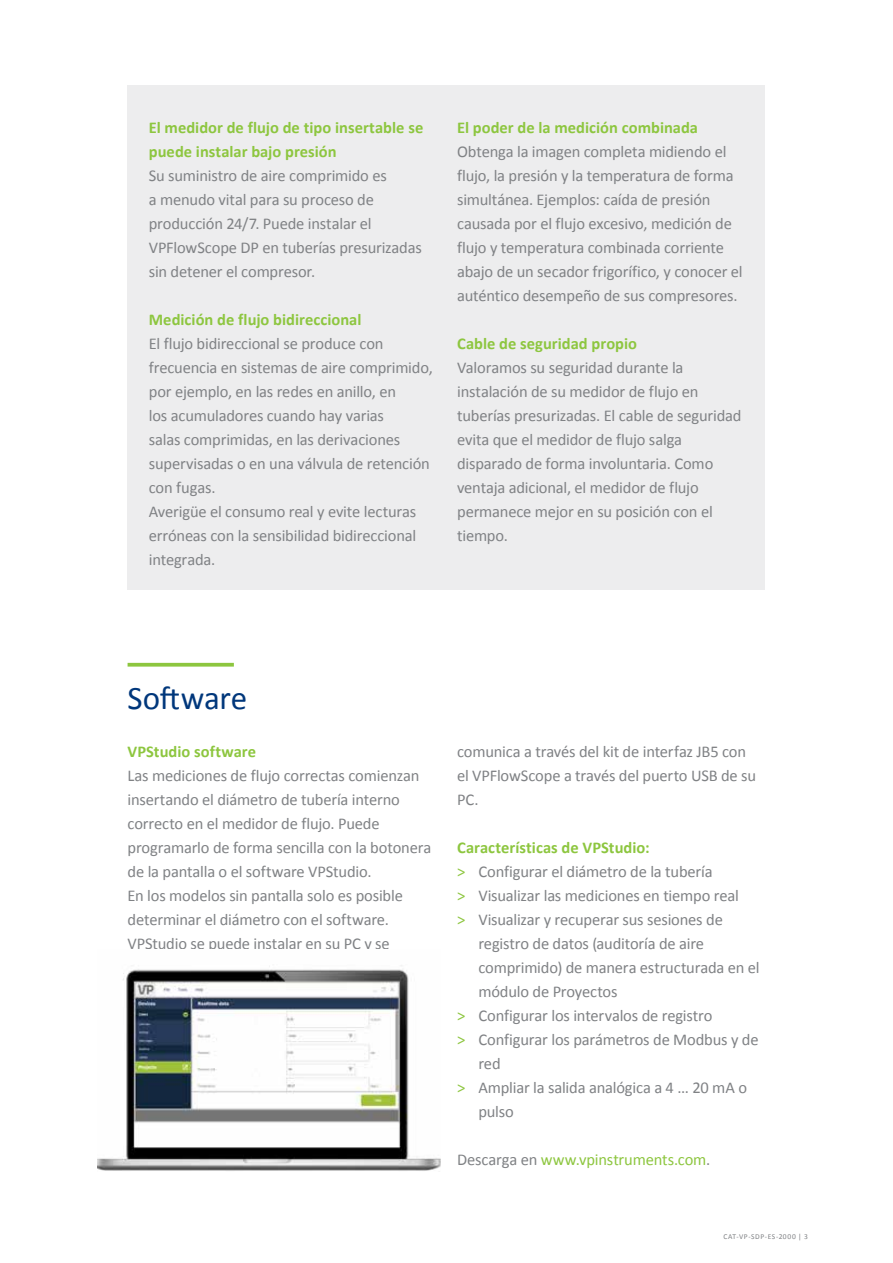
<style>
.page{position:relative;width:893px;height:1263px;background:#fff}
.page>*{position:absolute;margin:0;border:0;box-sizing:border-box;transform-origin:0 0}
.t1{font:33px "Calibri";letter-spacing:-.01em;color:#00377b}
.t2{font:16.5px/24px "Calibri";letter-spacing:-.01em;color:#808285}
.t3{font:700 16.5px/24px "Calibri";color:#8dc63f}
.t4{font:16.5px "Calibri";letter-spacing:-.01em;color:#8dc63f}
.t5{font:7.5px "Calibri";letter-spacing:.075em;color:#808285}
.s1{color:#8dc63f}
.s2{color:#808285}
</style>
<div class="page">
<div style="left:128px;top:85px;width:637px;height:504px;background:#ededee"></div>
<svg style="left:128px;top:663px;width:106px;height:4px"></svg>
<img style="left:98px;top:965px;width:343px;height:206px">
<p class="t3" style="left:149px;top:116px;width:276px">El medidor de flujo de tipo insertable se puede instalar bajo presión</p>
<p class="t2" style="left:149px;top:164px;width:274px">Su suministro de aire comprimido es<br>a menudo vital para su proceso de producción 24/7. Puede instalar el VPFlowScope DP en tuberías presurizadas sin detener el compresor.</p>
<p class="t3" style="left:149px;top:308px;width:214px">Medición de flujo bidireccional</p>
<p class="t2" style="left:149px;top:332px;width:285px">El flujo bidireccional se produce con frecuencia en sistemas de aire comprimido, por ejemplo, en las redes en anillo, en<br>los acumuladores cuando hay varias<br>salas comprimidas, en las derivaciones supervisadas o en una válvula de retención con fugas.<br>Averigüe el consumo real y evite lecturas erróneas con la sensibilidad bidireccional integrada.</p>
<p class="t3" style="left:457px;top:116px;width:242px">El poder de la medición combinada</p>
<p class="t2" style="left:457px;top:140px;width:287px">Obtenga la imagen completa midiendo el flujo, la presión y la temperatura de forma simultánea. Ejemplos: caída de presión causada por el flujo excesivo, medición de flujo y temperatura combinada corriente abajo de un secador frigorífico, y conocer el auténtico desempeño de sus compresores.</p>
<p class="t3" style="left:457px;top:332px;width:181px">Cable de seguridad propio</p>
<p class="t2" style="left:457px;top:356px;width:286px">Valoramos su seguridad durante la instalación de su medidor de flujo en tuberías presurizadas. El cable de seguridad evita que el medidor de flujo salga disparado de forma involuntaria. Como ventaja adicional, el medidor de flujo permanece mejor en su posición con el tiempo.</p>
<h1 class="t1" style="left:128px;top:677px;width:121px">Software</h1>
<p class="t3" style="left:128px;top:740px;width:130px">VPStudio software</p>
<p class="t2" style="left:128px;top:764px;width:305px">Las mediciones de flujo correctas comienzan insertando el diámetro de tubería interno correcto en el medidor de flujo. Puede programarlo de forma sencilla con la botonera de la pantalla o el software VPStudio.<br>En los modelos sin pantalla solo es posible determinar el diámetro con el software.<br>VPStudio se puede instalar en su PC y se</p>
<p class="t2" style="left:457px;top:740px;width:300px">comunica a través del kit de interfaz JB5 con el VPFlowScope a través del puerto USB de su<br>PC.</p>
<p class="t3" style="left:457px;top:836px;width:194px">Características de VPStudio:</p>
<p class="t2" style="left:457px;top:860px;width:257px"><span class="s1">&gt;</span> Configurar el diámetro de la tubería</p>
<p class="t2" style="left:457px;top:884px;width:283px"><span class="s1">&gt;</span> Visualizar las mediciones en tiempo real</p>
<p class="t2" style="left:457px;top:908px;width:267px"><span class="s1">&gt;</span> Visualizar y recuperar sus sesiones de</p>
<p class="t2" style="left:478px;top:932px;width:227px">registro de datos (auditoría de aire</p>
<p class="t2" style="left:478px;top:956px;width:283px">comprimido) de manera estructurada en el</p>
<p class="t2" style="left:478px;top:980px;width:141px">módulo de Proyectos</p>
<p class="t2" style="left:457px;top:1004px;width:257px"><span class="s1">&gt;</span> Configurar los intervalos de registro</p>
<p class="t2" style="left:457px;top:1028px;width:303px"><span class="s1">&gt;</span> Configurar los parámetros de Modbus y de</p>
<p class="t2" style="left:478px;top:1052px;width:24px">red</p>
<p class="t2" style="left:457px;top:1076px;width:291px"><span class="s1">&gt;</span> Ampliar la salida analógica a 4 ... 20 mA o</p>
<p class="t2" style="left:478px;top:1100px;width:37px">pulso</p>
<p class="t4" style="left:457px;top:1149px;width:255px"><span class="s2">Descarga en</span> www.vpinstruments.com<span class="s2">.</span></p>
<p class="t5" style="left:723px;top:1231px;width:86px">CAT-VP-SDP-ES-2000 | 3</p>
</div>
